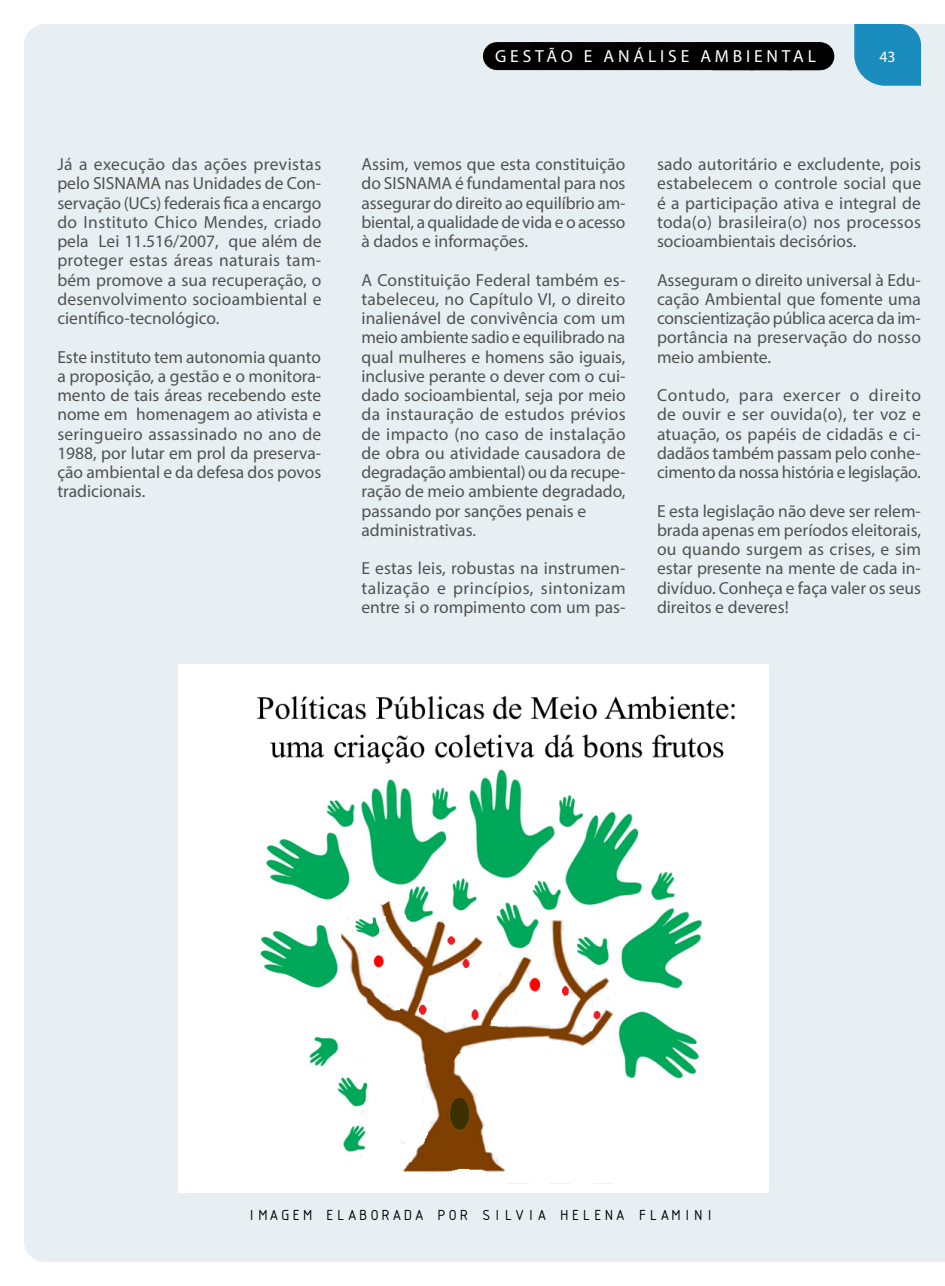
<style>
.page{position:relative;width:945px;height:1286px;background:#fff}
.page>*{position:absolute;margin:0;border:0;box-sizing:border-box;transform-origin:0 0}
.Normal_text__2{font:17.5px/19.2px "Myriad Pro";color:#505252;text-align:justify}
.Header_Master_page_b{font:17.5px "Myriad Pro";letter-spacing:.22em;color:#fff}
.t1{font:15.75px "ISOCTEUR";color:#000002}
.t2{font:15.75px "Myriad Pro";color:#fff}
</style>
<div class="page">
<div style="left:24px;top:24px;width:921px;height:1237px;background:#e8eff2"></div>
<img style="left:179px;top:664px;width:590px;height:528px">
<svg style="left:854px;top:24px;width:67px;height:62px;background:#2a93c1"></svg>
<div style="left:497px;top:42px;width:323px;height:28px;background:#000001"></div>
<p class="Normal_text__2" style="left:57px;top:154px;width:266px">Já a execução das ações previstas pelo SISNAMA nas Unidades de Con&shy;servação (UCs) federais fica a encargo do Instituto Chico Mendes, criado pela Lei 11.516/2007, que além de proteger estas áreas naturais tam&shy;bém promove a sua recuperação, o desenvolvimento socioambiental e científico-tecnológico.</p>
<p class="Normal_text__2" style="left:57px;top:347px;width:266px">Este instituto tem autonomia quanto a proposição, a gestão e o monitora&shy;mento de tais áreas recebendo este nome em homenagem ao ativista e seringueiro assassinado no ano de 1988, por lutar em prol da preserva&shy;ção ambiental e da defesa dos povos tradicionais.</p>
<p class="Header_Master_page_b" style="left:495px;top:46px;width:322px">GESTÃO E ANÁLISE AMBIENTAL</p>
<p class="Header_Master_page_b" style="left:712px;top:46px;width:108px">CONTENTS</p>
<p class="t2" style="left:879px;top:47px;width:18px">43</p>
<p class="Normal_text__2" style="left:361px;top:154px;width:266px">Assim, vemos que esta constituição do SISNAMA é fundamental para nos assegurar do direito ao equilíbrio am&shy;biental, a qualidade de vida e o acesso à dados e informações.</p>
<p class="Normal_text__2" style="left:361px;top:270px;width:266px">A Constituição Federal também es&shy;tabeleceu, no Capítulo VI, o direito inalienável de convivência com um meio ambiente sadio e equilibrado na qual mulheres e homens são iguais, inclusive perante o dever com o cui&shy;dado socioambiental, seja por meio da instauração de estudos prévios de impacto (no caso de instalação de obra ou atividade causadora de degradação ambiental) ou da recupe&shy;ração de meio ambiente degradado, passando por sanções penais e</p>
<p class="Normal_text__2" style="left:361px;top:520px;width:116px">administrativas.</p>
<p class="Normal_text__2" style="left:361px;top:558px;width:266px">E estas leis, robustas na instrumen&shy;talização e princípios, sintonizam entre si o rompimento com um pas-</p>
<p class="Normal_text__2" style="left:657px;top:154px;width:266px">sado autoritário e excludente, pois estabelecem o controle social que é a participação ativa e integral de toda(o) brasileira(o) nos processos socioambientais decisórios.</p>
<p class="Normal_text__2" style="left:657px;top:270px;width:266px">Asseguram o direito universal à Edu&shy;cação Ambiental que fomente uma conscientização pública acerca da im&shy;portância na preservação do nosso meio ambiente.</p>
<p class="Normal_text__2" style="left:657px;top:385px;width:266px">Contudo, para exercer o direito de ouvir e ser ouvida(o), ter voz e atuação, os papéis de cidadãs e ci&shy;dadãos também passam pelo conhe&shy;cimento da nossa história e legislação.</p>
<p class="Normal_text__2" style="left:657px;top:501px;width:266px">E esta legislação não deve ser relem&shy;brada apenas em períodos eleitorais, ou quando surgem as crises, e sim estar presente na mente de cada in&shy;divíduo. Conheça e faça valer os seus direitos e deveres!</p>
<p class="t1" style="left:246px;top:1204px;width:471px">IMAGEM ELABORADA POR SILVIA HELENA FLAMINI</p>
</div>
